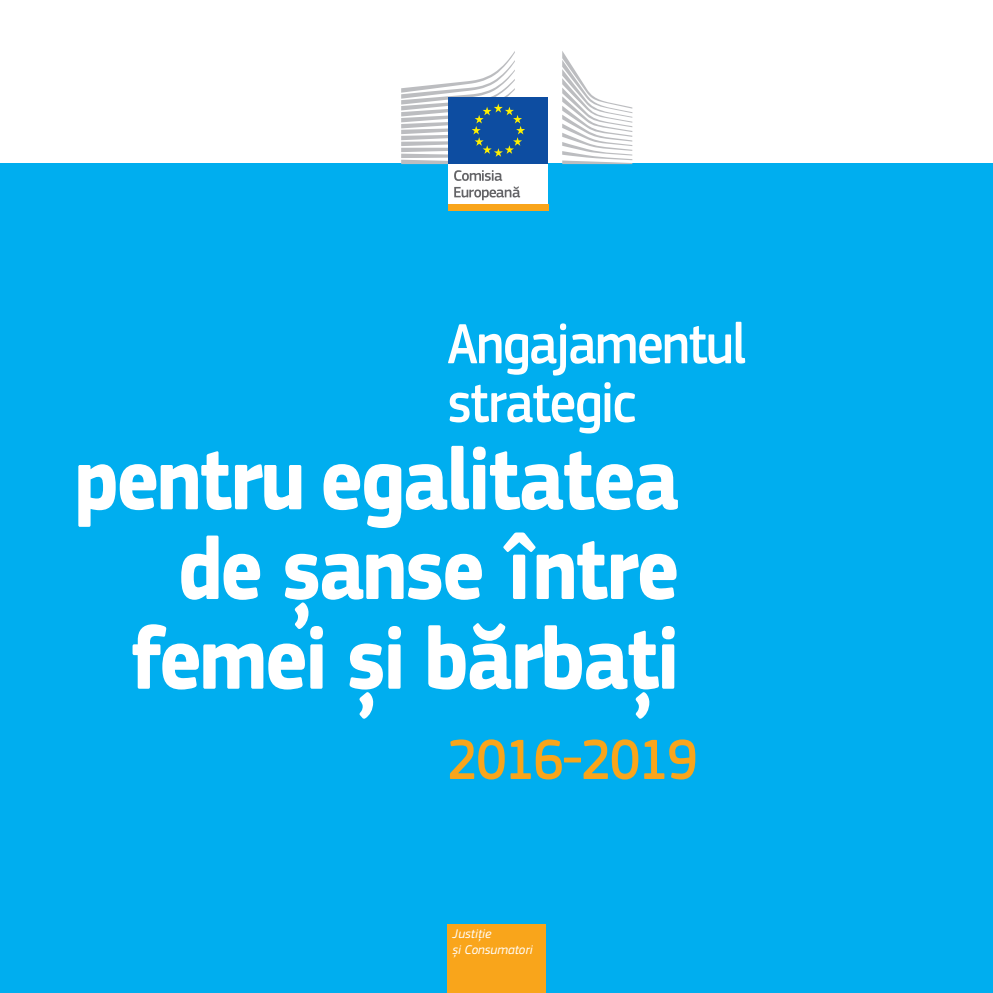
<style>
.page{position:relative;width:993px;height:993px;background:#fff}
.page>*{position:absolute;margin:0;border:0;box-sizing:border-box;transform-origin:0 0}
.t1{font:700 89.77px/89.6px "EC Square Sans Pro";letter-spacing:-.03em;color:#fff;text-align:right;scale:.9 1}
.t2{font:500 58.8px/58.6px "EC Square Sans Pro";letter-spacing:-.03em;color:#fff;scale:.9 1}
.t3{font:500 58.8px "EC Square Sans Pro";letter-spacing:-.03em;color:#f9a51b;scale:.9 1}
.t4{font:italic 13.12px/15.8px "EC Square Sans Pro";color:#fff}
</style>
<div class="page">
<div style="left:0;top:164px;width:992px;height:828px;background:#00aeef"></div>
<div style="left:448px;top:162px;width:100px;height:44px;background:#fff"></div>
<div style="left:448px;top:97px;width:100px;height:67px;background:#0d4da1"></div>
<svg style="left:401px;top:51px;width:124px;height:113px"></svg>
<svg style="left:562px;top:51px;width:70px;height:113px"></svg>
<svg style="left:454px;top:170px;width:66px;height:30px"></svg>
<div style="left:447px;top:924px;width:98px;height:68px;background:#f9a51b"></div>
<div style="left:448px;top:204px;width:100px;height:7px;background:#f9a51b"></div>
<p class="t2" style="left:447px;top:315px;width:333px">Angajamentul strategic</p>
<p class="t1" style="left:74px;top:437px;width:673px">pentru egalitatea de șanse între femei și bărbați</p>
<p class="t3" style="left:447px;top:725px;width:279px">2016-2019</p>
<p class="t4" style="left:452px;top:925px;width:82px">Justiție<br>și Consumatori</p>
</div>
